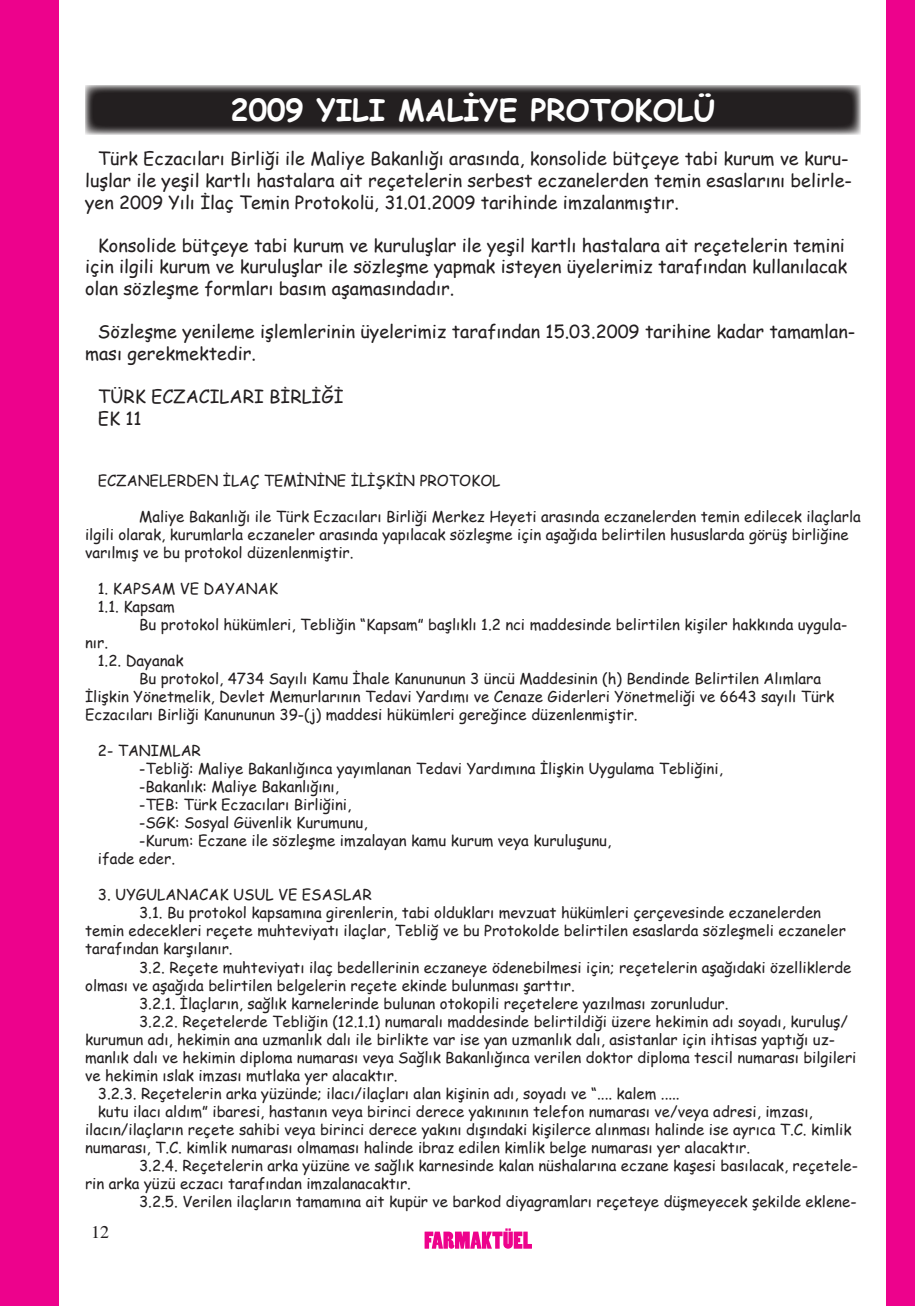
<style>
.page{position:relative;width:915px;height:1306px;background:#fff}
.page>*{position:absolute;margin:0;border:0;box-sizing:border-box;transform-origin:0 0}
.t1{font:700 30px "Comic Sans MS";color:#fff}
.t2{font:18px/21.6px "Comic Sans MS";color:#231f20}
.t3{font:18px "Times";color:#231f20}
.t4{font:15px/18px "Comic Sans MS";color:#231f20}
</style>
<div class="page">
<div style="left:0;top:0;width:914px;height:1305px;background:#ed028c"></div>
<div style="left:60px;top:0;width:825px;height:1305px;background:#fff"></div>
<svg style="left:424px;top:1228px;width:107px;height:20px"></svg>
<hr style="left:914px;top:0;width:1px;height:1305px;background:#ed028c">
<svg style="left:85px;top:85px;width:775px;height:50px;background:#3d393a"></svg>
<h1 class="t1" style="left:230px;top:88px;width:486px">2009 YILI MALİYE PROTOKOLÜ</h1>
<p class="t2" style="left:85px;top:147px;width:768px;text-indent:13px">Türk Eczacıları Birliği ile Maliye Bakanlığı arasında, konsolide bütçeye tabi kurum ve kuru&shy;luşlar ile yeşil kartlı hastalara ait reçetelerin serbest eczanelerden temin esaslarını belirle&shy;yen 2009 Yılı İlaç Temin Protokolü, 31.01.2009 tarihinde imzalanmıştır.</p>
<p class="t2" style="left:85px;top:234px;width:763px;text-indent:13px">Konsolide bütçeye tabi kurum ve kuruluşlar ile yeşil kartlı hastalara ait reçetelerin temini için ilgili kurum ve kuruluşlar ile sözleşme yapmak isteyen üyelerimiz tarafından kullanılacak olan sözleşme formları basım aşamasındadır.</p>
<p class="t2" style="left:85px;top:320px;width:771px;text-indent:13px">Sözleşme yenileme işlemlerinin üyelerimiz tarafından 15.03.2009 tarihine kadar tamamlan&shy;ması gerekmektedir.</p>
<p class="t2" style="left:98px;top:385px;width:247px">TÜRK ECZACILARI BİRLİĞİ<br>EK 11</p>
<p class="t4" style="left:98px;top:471px;width:404px">ECZANELERDEN İLAÇ TEMİNİNE İLİŞKİN PROTOKOL</p>
<p class="t4" style="left:85px;top:507px;width:777px;text-indent:54px">Maliye Bakanlığı ile Türk Eczacıları Birliği Merkez Heyeti arasında eczanelerden temin edilecek ilaçlarla ilgili olarak, kurumlarla eczaneler arasında yapılacak sözleşme için aşağıda belirtilen hususlarda görüş birliğine varılmış ve bu protokol düzenlenmiştir.</p>
<p class="t4" style="left:98px;top:579px;width:181px">1. KAPSAM VE DAYANAK<br>1.1. Kapsam</p>
<p class="t4" style="left:139px;top:615px;width:709px">Bu protokol hükümleri, Tebliğin “Kapsam” başlıklı 1.2 nci maddesinde belirtilen kişiler hakkında uygula-</p>
<p class="t4" style="left:85px;top:633px;width:24px">nır.</p>
<p class="t4" style="left:98px;top:651px;width:87px">1.2. Dayanak</p>
<p class="t4" style="left:139px;top:669px;width:683px">Bu protokol, 4734 Sayılı Kamu İhale Kanununun 3 üncü Maddesinin (h) Bendinde Belirtilen Alımlara</p>
<p class="t4" style="left:85px;top:687px;width:750px">İlişkin Yönetmelik, Devlet Memurlarının Tedavi Yardımı ve Cenaze Giderleri Yönetmeliği ve 6643 sayılı Türk</p>
<p class="t4" style="left:85px;top:705px;width:554px">Eczacıları Birliği Kanununun 39-(j) maddesi hükümleri gereğince düzenlenmiştir.</p>
<p class="t4" style="left:98px;top:741px;width:105px">2- TANIMLAR</p>
<p class="t4" style="left:139px;top:759px;width:585px">-Tebliğ: Maliye Bakanlığınca yayımlanan Tedavi Yardımına İlişkin Uygulama Tebliğini,</p>
<p class="t4" style="left:139px;top:777px;width:201px">-Bakanlık: Maliye Bakanlığını,</p>
<p class="t4" style="left:139px;top:795px;width:213px">-TEB: Türk Eczacıları Birliğini,</p>
<p class="t4" style="left:139px;top:813px;width:230px">-SGK: Sosyal Güvenlik Kurumunu,</p>
<p class="t4" style="left:139px;top:831px;width:473px">-Kurum: Eczane ile sözleşme imzalayan kamu kurum veya kuruluşunu,</p>
<p class="t4" style="left:98px;top:849px;width:79px">ifade eder.</p>
<p class="t4" style="left:98px;top:885px;width:275px">3. UYGULANACAK USUL VE ESASLAR</p>
<p class="t4" style="left:139px;top:903px;width:683px">3.1. Bu protokol kapsamına girenlerin, tabi oldukları mevzuat hükümleri çerçevesinde eczanelerden</p>
<p class="t4" style="left:85px;top:921px;width:762px">temin edecekleri reçete muhteviyatı ilaçlar, Tebliğ ve bu Protokolde belirtilen esaslarda sözleşmeli eczaneler</p>
<p class="t4" style="left:85px;top:939px;width:149px">tarafından karşılanır.</p>
<p class="t4" style="left:139px;top:957px;width:713px">3.2. Reçete muhteviyatı ilaç bedellerinin eczaneye ödenebilmesi için; reçetelerin aşağıdaki özelliklerde</p>
<p class="t4" style="left:85px;top:975px;width:491px">olması ve aşağıda belirtilen belgelerin reçete ekinde bulunması şarttır.</p>
<p class="t4" style="left:139px;top:993px;width:590px">3.2.1. İlaçların, sağlık karnelerinde bulunan otokopili reçetelere yazılması zorunludur.</p>
<p class="t4" style="left:139px;top:1011px;width:710px">3.2.2. Reçetelerde Tebliğin (12.1.1) numaralı maddesinde belirtildiği üzere hekimin adı soyadı, kuruluş/</p>
<p class="t4" style="left:85px;top:1029px;width:751px">kurumun adı, hekimin ana uzmanlık dalı ile birlikte var ise yan uzmanlık dalı, asistanlar için ihtisas yaptığı uz-</p>
<p class="t4" style="left:85px;top:1047px;width:772px">manlık dalı ve hekimin diploma numarası veya Sağlık Bakanlığınca verilen doktor diploma tescil numarası bilgileri</p>
<p class="t4" style="left:85px;top:1065px;width:314px">ve hekimin ıslak imzası mutlaka yer alacaktır.</p>
<p class="t4" style="left:98px;top:1083px;width:583px">3.2.3. Reçetelerin arka yüzünde; ilacı/ilaçları alan kişinin adı, soyadı ve “.... kalem .....</p>
<p class="t4" style="left:98px;top:1101px;width:716px">kutu ilacı aldım” ibaresi, hastanın veya birinci derece yakınının telefon numarası ve/veya adresi, imzası,</p>
<p class="t4" style="left:85px;top:1119px;width:767px">ilacın/ilaçların reçete sahibi veya birinci derece yakını dışındaki kişilerce alınması halinde ise ayrıca T.C. kimlik</p>
<p class="t4" style="left:85px;top:1137px;width:666px">numarası, T.C. kimlik numarası olmaması halinde ibraz edilen kimlik belge numarası yer alacaktır.</p>
<p class="t4" style="left:139px;top:1155px;width:720px">3.2.4. Reçetelerin arka yüzüne ve sağlık karnesinde kalan nüshalarına eczane kaşesi basılacak, reçetele-</p>
<p class="t4" style="left:85px;top:1173px;width:327px">rin arka yüzü eczacı tarafından imzalanacaktır.</p>
<p class="t4" style="left:139px;top:1191px;width:718px">3.2.5. Verilen ilaçların tamamına ait kupür ve barkod diyagramları reçeteye düşmeyecek şekilde eklene-</p>
<p class="t3" style="left:91px;top:1221px;width:20px">12</p>
</div>
